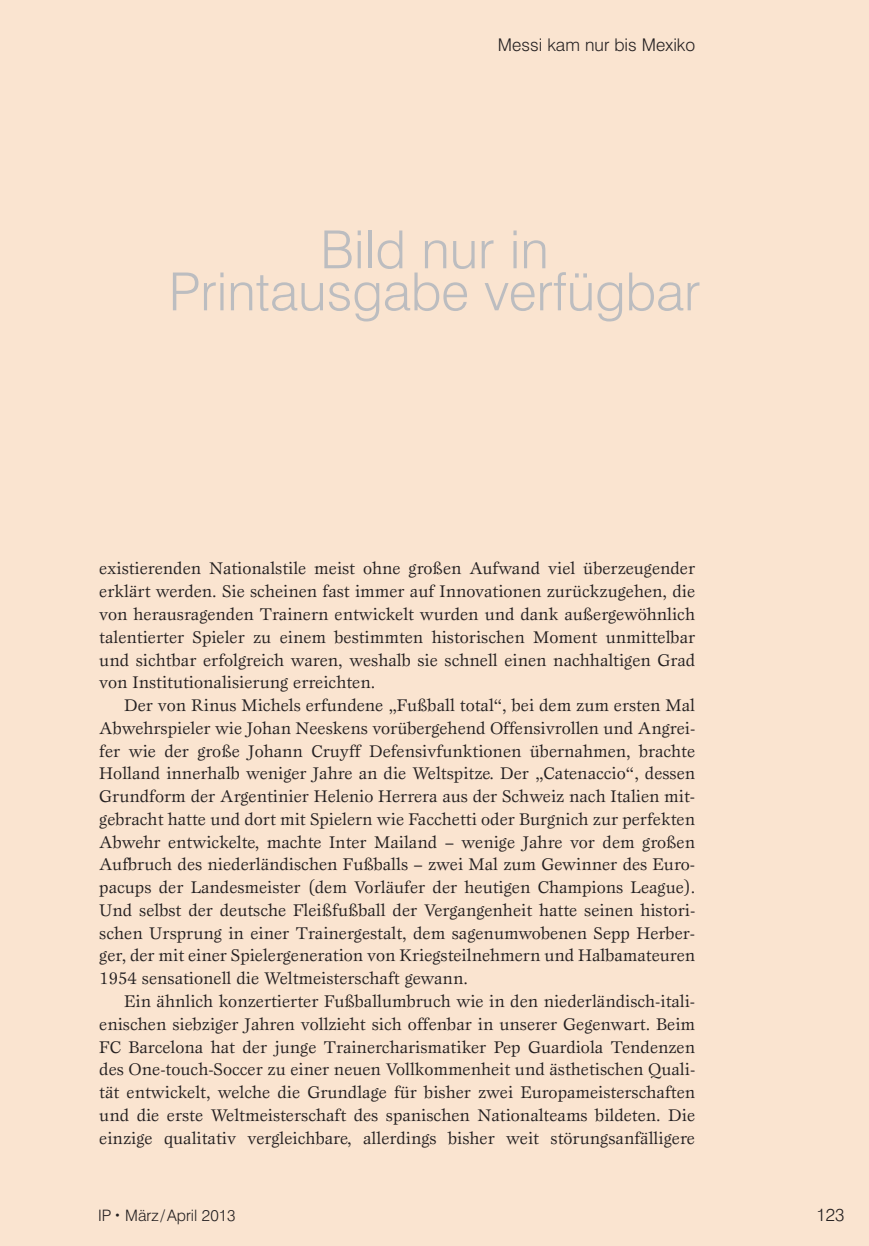
<style>
.page{position:relative;width:869px;height:1246px;background:#fff}
.page>*{position:absolute;margin:0;border:0;box-sizing:border-box;transform-origin:0 0}
.t1{font:300 52.5px/42px "Swiss 721 BT";color:#bcbdc0;text-align:center}
.t2{font:17.5px/22.8px "Esprit Std";color:#231f20;text-align:justify}
.t3{font:300 17.5px "Swiss 721 BT";color:#231f20}
.t4{font:300 15.75px "Swiss 721 BT";color:#231f20}
.s1{font-size:10.5px}
</style>
<div class="page">
<div style="left:0;top:0;width:868px;height:1245px;background:#fae4d0"></div>
<p class="t3" style="left:497px;top:34px;width:199px">Messi kam nur bis Mexiko</p>
<h1 class="t1" style="left:169px;top:228px;width:533px">Bild nur in<br>Printausgabe verfügbar</h1>
<p class="t2" style="left:99px;top:557px;width:597px">existierenden Nationalstile meist ohne großen Aufwand viel überzeugender erklärt werden. Sie scheinen fast immer auf Innovationen zurückzugehen, die von herausragenden Trainern entwickelt wurden und dank außergewöhnlich talentierter Spieler zu einem bestimmten historischen Moment unmittelbar und sichtbar erfolgreich waren, weshalb sie schnell einen nachhaltigen Grad von Institutionalisierung erreichten.</p>
<p class="t2" style="left:99px;top:693px;width:597px;text-indent:25px">Der von Rinus Michels erfundene „Fußball total“, bei dem zum ersten Mal Abwehrspieler wie Johan Neeskens vorübergehend Offensivrollen und Angrei&shy;fer wie der große Johann Cruyff Defensivfunktionen übernahmen, brachte Holland innerhalb weniger Jahre an die Weltspitze. Der „Catenaccio“, dessen Grundform der Argentinier Helenio Herrera aus der Schweiz nach Italien mit&shy;gebracht hatte und dort mit Spielern wie Facchetti oder Burgnich zur perfekten Abwehr entwickelte, machte Inter Mailand – wenige Jahre vor dem großen Aufbruch des niederländischen Fußballs – zwei Mal zum Gewinner des Euro&shy;pacups der Landesmeister (dem Vorläufer der heutigen Champions League).<br>Und selbst der deutsche Fleißfußball der Vergangenheit hatte seinen histori&shy;schen Ursprung in einer Trainergestalt, dem sagenumwobenen Sepp Herber&shy;ger, der mit einer Spielergeneration von Kriegsteilnehmern und Halbamateuren 1954 sensationell die Weltmeisterschaft gewann.</p>
<p class="t2" style="left:99px;top:989px;width:597px;text-indent:25px">Ein ähnlich konzertierter Fußballumbruch wie in den niederländisch-itali&shy;enischen siebziger Jahren vollzieht sich offenbar in unserer Gegenwart. Beim FC Barcelona hat der junge Trainercharismatiker Pep Guardiola Tendenzen des One-touch-Soccer zu einer neuen Vollkommenheit und ästhetischen Quali&shy;tät entwickelt, welche die Grundlage für bisher zwei Europameisterschaften und die erste Weltmeisterschaft des spanischen Nationalteams bildeten. Die einzige qualitativ vergleichbare, allerdings bisher weit störungsanfälligere</p>
<p class="t4" style="left:98px;top:1205px;width:139px">IP <span class="s1">•</span> März /April 2013</p>
<p class="t3" style="left:816px;top:1203px;width:29px">123</p>
</div>
